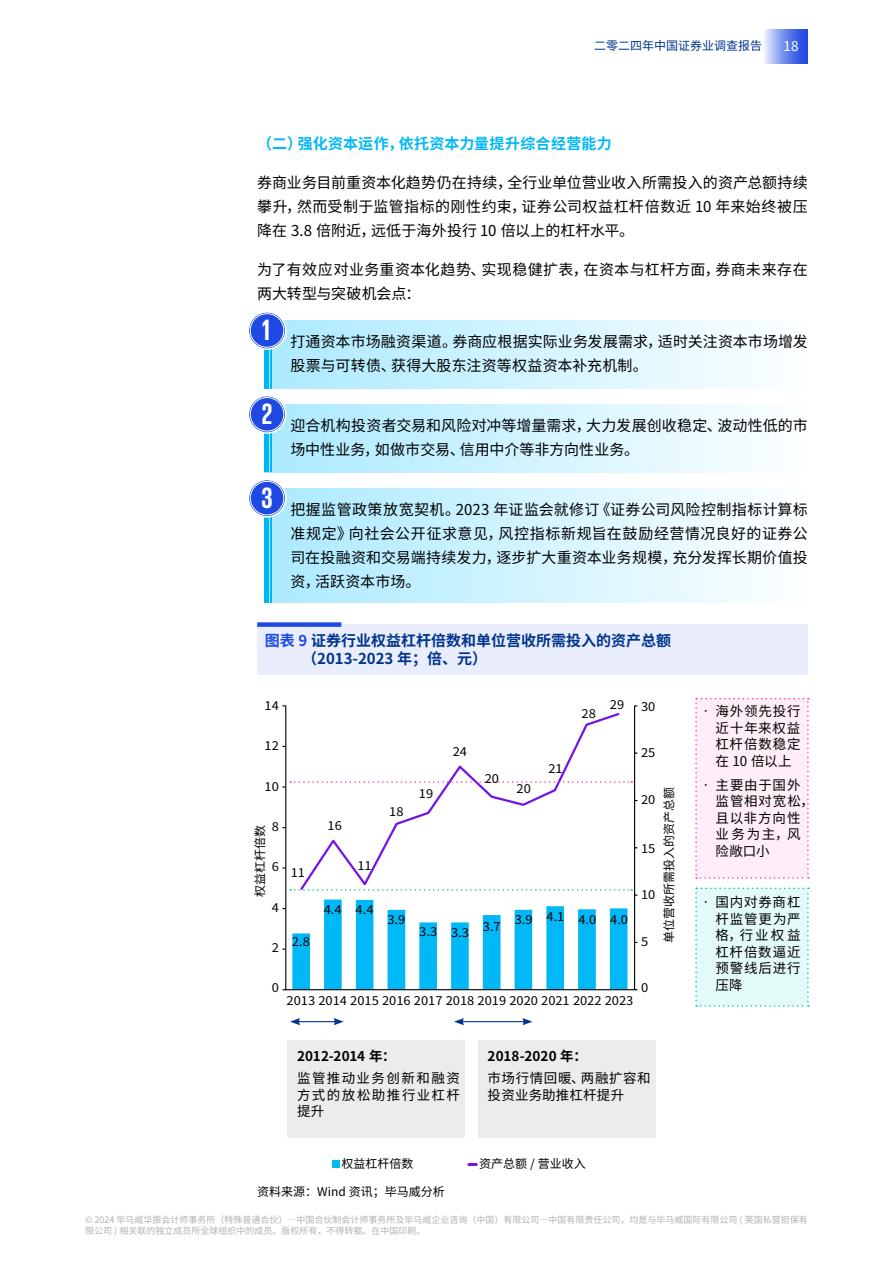
<style>
.page{position:relative;width:893px;height:1263px;background:#fff}
.page>*{position:absolute;margin:0;border:0;box-sizing:border-box;transform-origin:0 0}
.t1{font:700 30px "KPMG";color:#fff}
.t2{font:15px/24px "Noto Sans CJ Ksc";letter-spacing:.01em;color:#000}
.t3{font:700 15px/18px "Noto Sans CJ Ksc";color:#00348d}
.t4{font:700 15px "Noto Sans CJ Ksc";letter-spacing:.015em;color:#00b8f5}
.t5{font:13.5px/16.5px "Noto Sans CJ Ksc";letter-spacing:.06em;color:#000;text-align:justify}
.t6{font:700 13.5px "Noto Sans CJ Ksc";letter-spacing:.01em;color:#000}
.t7{font:13.5px/16.5px "Noto Sans CJ Ksc";letter-spacing:.03em;color:#000}
.t8{font:13.5px "Noto Sans CJ Ksc";color:#fff}
.t9{font:12px "Noto Sans CJ Ksc";color:#000;scale:1.07 1}
.t10{font:12px "Noto Sans CJ Ksc";color:#000}
.t11{font:12px "Noto Sans CJ Ksc";color:#00348d}
.t12{font:9px/10.5px "Noto Sans CJ Ksc";color:#b2b2b2}
.s1{color:#1e49e2}
</style>
<div class="page">
<svg style="left:764px;top:30px;width:44px;height:34px"></svg>
<div style="left:264px;top:321px;width:551px;height:68px;background:linear-gradient(to right,#abeaff,#feffff)"></div>
<div style="left:264px;top:321px;width:5px;height:67px;background:#00b8f5"></div>
<hr style="left:270px;top:321px;width:2px;height:67px;background:#00b8f5">
<div style="left:264px;top:405px;width:551px;height:67px;background:linear-gradient(to right,#abeaff,#feffff)"></div>
<div style="left:264px;top:405px;width:5px;height:67px;background:#00b8f5"></div>
<hr style="left:270px;top:405px;width:2px;height:67px;background:#00b8f5">
<div style="left:264px;top:489px;width:551px;height:114px;background:linear-gradient(to right,#abeaff,#feffff)"></div>
<div style="left:264px;top:488px;width:5px;height:115px;background:#00b8f5"></div>
<hr style="left:270px;top:488px;width:2px;height:115px;background:#00b8f5">
<div style="left:257px;top:624px;width:551px;height:51px;background:#e9edfc"></div>
<div style="left:257px;top:622px;width:84px;height:5px;background:#1e49e2"></div>
<div style="left:249px;top:312px;width:36px;height:36px;background:#1e49e2;border-radius:50%"></div>
<div style="left:248px;top:311px;width:39px;height:39px;border:2px solid #fff;border-radius:50%"></div>
<div style="left:250px;top:313px;width:34px;height:34px;border:1px solid #fff;border-radius:50%"></div>
<div style="left:249px;top:396px;width:36px;height:36px;background:#1e49e2;border-radius:50%"></div>
<div style="left:248px;top:395px;width:39px;height:39px;border:2px solid #fff;border-radius:50%"></div>
<div style="left:250px;top:397px;width:34px;height:34px;border:1px solid #fff;border-radius:50%"></div>
<div style="left:249px;top:480px;width:36px;height:36px;background:#1e49e2;border-radius:50%"></div>
<div style="left:248px;top:479px;width:39px;height:39px;border:2px solid #fff;border-radius:50%"></div>
<div style="left:250px;top:481px;width:34px;height:34px;border:1px solid #fff;border-radius:50%"></div>
<div style="left:332px;top:1161px;width:7px;height:7px;background:#00b8f5"></div>
<svg style="left:469px;top:1163px;width:7px;height:3px"></svg>
<div style="left:695px;top:887px;width:114px;height:120px;background:#e3fbf8"></div>
<div style="left:695px;top:698px;width:114px;height:181px;background:#ffeef8"></div>
<div style="left:287px;top:1039px;width:178px;height:98px;background:#ececec"></div>
<div style="left:478px;top:1039px;width:178px;height:98px;background:#ececec"></div>
<hr style="left:634px;top:706px;width:1px;height:284px;background:#000">
<svg style="left:300px;top:713px;width:320px;height:176px"></svg>
<hr style="left:285px;top:705px;width:1px;height:285px;background:#000">
<svg style="left:282px;top:889px;width:355px;height:101px"></svg>
<svg style="left:282px;top:781px;width:350px;height:6px"></svg>
<hr style="left:298px;top:1021px;width:38px;height:1px;background:#00348d">
<svg style="left:290px;top:1018px;width:10px;height:7px"></svg>
<svg style="left:334px;top:1018px;width:10px;height:7px"></svg>
<hr style="left:462px;top:1021px;width:63px;height:1px;background:#00348d">
<svg style="left:454px;top:1018px;width:10px;height:7px"></svg>
<svg style="left:522px;top:1018px;width:10px;height:7px"></svg>
<p class="t11" style="left:594px;top:39px;width:169px">二零二四年中国证券业调查报告</p>
<p class="t8" style="left:783px;top:39px;width:16px">18</p>
<p class="t4" style="left:257px;top:135px;width:356px">（二）强化资本运作，依托资本力量提升综合经营能力</p>
<p class="t2" style="left:257px;top:171px;width:552px;text-align:justify">券商业务目前重资本化趋势仍在持续，全行业单位营业收入所需投入的资产总额持续攀升，然而受制于监管指标的刚性约束，证券公司权益杠杆倍数近 10 年来始终被压降在 3.8 倍附近，远低于海外投行 10 倍以上的杠杆水平。</p>
<p class="t2" style="left:257px;top:258px;width:552px">为了有效应对业务重资本化趋势、实现稳健扩表，在资本与杠杆方面，券商未来存在两大转型与突破机会点：</p>
<h1 class="t1" style="left:262px;top:315px;width:9px">1</h1>
<h1 class="t1" style="left:262px;top:399px;width:12px">2</h1>
<h1 class="t1" style="left:261px;top:483px;width:13px">3</h1>
<p class="t2" style="left:290px;top:330px;width:519px">打通资本市场融资渠道。券商应根据实际业务发展需求，适时关注资本市场增发股票与可转债、获得大股东注资等权益资本补充机制。</p>
<p class="t2" style="left:290px;top:413px;width:519px">迎合机构投资者交易和风险对冲等增量需求，大力发展创收稳定、波动性低的市场中性业务，如做市交易、信用中介等非方向性业务。</p>
<p class="t2" style="left:290px;top:497px;width:519px;text-align:justify">把握监管政策放宽契机。2023 年证监会就修订《证券公司风险控制指标计算标准规定》向社会公开征求意见，风控指标新规旨在鼓励经营情况良好的证券公司在投融资和交易端持续发力，逐步扩大重资本业务规模，充分发挥长期价值投资，活跃资本市场。</p>
<p class="t3" style="left:302px;top:632px;width:370px;text-indent:-37px"><span class="s1">图表 9</span> 证券行业权益杠杆倍数和单位营收所需投入的资产总额（2013-2023 年；倍、元）</p>
<p class="t9" style="left:265px;top:699px;width:15px">14</p>
<p class="t9" style="left:582px;top:706px;width:15px">28</p>
<p class="t9" style="left:610px;top:697px;width:15px">29</p>
<p class="t9" style="left:641px;top:700px;width:15px">30</p>
<p class="t9" style="left:265px;top:739px;width:15px">12</p>
<p class="t9" style="left:265px;top:779px;width:15px">10</p>
<p class="t9" style="left:272px;top:820px;width:8px">8</p>
<p class="t10" style="left:253px;top:897px;width:74px;rotate:-90deg">权益杠杆倍数</p>
<p class="t9" style="left:272px;top:860px;width:8px">6</p>
<p class="t9" style="left:272px;top:900px;width:8px">4</p>
<p class="t9" style="left:272px;top:941px;width:8px">2</p>
<p class="t9" style="left:291px;top:866px;width:15px">11</p>
<p class="t9" style="left:292px;top:935px;width:18px">2.8</p>
<p class="t9" style="left:328px;top:819px;width:15px">16</p>
<p class="t9" style="left:324px;top:902px;width:18px">4.4</p>
<p class="t9" style="left:357px;top:859px;width:15px">11</p>
<p class="t9" style="left:356px;top:902px;width:18px">4.4</p>
<p class="t9" style="left:389px;top:805px;width:15px">18</p>
<p class="t9" style="left:419px;top:787px;width:15px">19</p>
<p class="t9" style="left:453px;top:745px;width:15px">24</p>
<p class="t9" style="left:485px;top:772px;width:15px">20</p>
<p class="t9" style="left:516px;top:782px;width:15px">20</p>
<p class="t9" style="left:548px;top:762px;width:15px">21</p>
<p class="t9" style="left:547px;top:909px;width:18px">4.1</p>
<p class="t9" style="left:387px;top:912px;width:18px">3.9</p>
<p class="t9" style="left:515px;top:913px;width:18px">3.9</p>
<p class="t9" style="left:578px;top:913px;width:18px">4.0</p>
<p class="t9" style="left:483px;top:920px;width:18px">3.7</p>
<p class="t9" style="left:419px;top:925px;width:18px">3.3</p>
<p class="t9" style="left:451px;top:926px;width:18px">3.3</p>
<p class="t9" style="left:610px;top:913px;width:18px">4.0</p>
<p class="t9" style="left:641px;top:746px;width:15px">25</p>
<p class="t9" style="left:641px;top:793px;width:15px">20</p>
<p class="t9" style="left:641px;top:842px;width:15px">15</p>
<p class="t9" style="left:641px;top:888px;width:15px">10</p>
<p class="t9" style="left:641px;top:935px;width:8px">5</p>
<p class="t10" style="left:662px;top:943px;width:157px;rotate:-90deg">单位营收所需投入的资产总额</p>
<p class="t9" style="left:272px;top:981px;width:8px">0</p>
<p class="t9" style="left:641px;top:981px;width:8px">0</p>
<p class="t9" style="left:287px;top:994px;width:326px">2013 2014 2015 2016 2017 2018 2019 2020 2021 2022 2023</p>
<p class="t6" style="left:297px;top:1048px;width:100px">2012-2014 年：</p>
<p class="t5" style="left:297px;top:1070px;width:164px">监管推动业务创新和融资方式的放松助推行业杠杆提升</p>
<p class="t6" style="left:488px;top:1048px;width:101px">2018-2020 年：</p>
<p class="t7" style="left:488px;top:1070px;width:164px">市场行情回暖、两融扩容和投资业务助推杠杆提升</p>
<p class="t10" style="left:341px;top:1157px;width:73px">权益杠杆倍数</p>
<p class="t10" style="left:479px;top:1157px;width:108px">资产总额 / 营业收入</p>
<p class="t10" style="left:257px;top:1184px;width:189px">资料来源：Wind 资讯；毕马威分析</p>
<p class="t5" style="left:716px;top:703px;width:86px;text-indent:-16px">• 海外领先投行近十年来权益杠杆倍数稳定在 10 倍以上</p>
<p class="t5" style="left:716px;top:777px;width:100px;text-align:left;text-indent:-16px">• 主要由于国外监管相对宽松，且以非方向性业务为主，风险敞口小</p>
<p class="t5" style="left:716px;top:894px;width:86px;text-indent:-16px">• 国内对券商杠杆监管更为严格，行业权益杠杆倍数逼近预警线后进行压降</p>
<p class="t12" style="left:85px;top:1215px;width:724px">© 2024 毕马威华振会计师事务所（特殊普通合伙）—中国合伙制会计师事务所及毕马威企业咨询（中国）有限公司—中国有限责任公司，均是与毕马威国际有限公司 ( 英国私营担保有限公司 ) 相关联的独立成员所全球组织中的成员。版权所有，不得转载。在中国印刷。</p>
</div>
